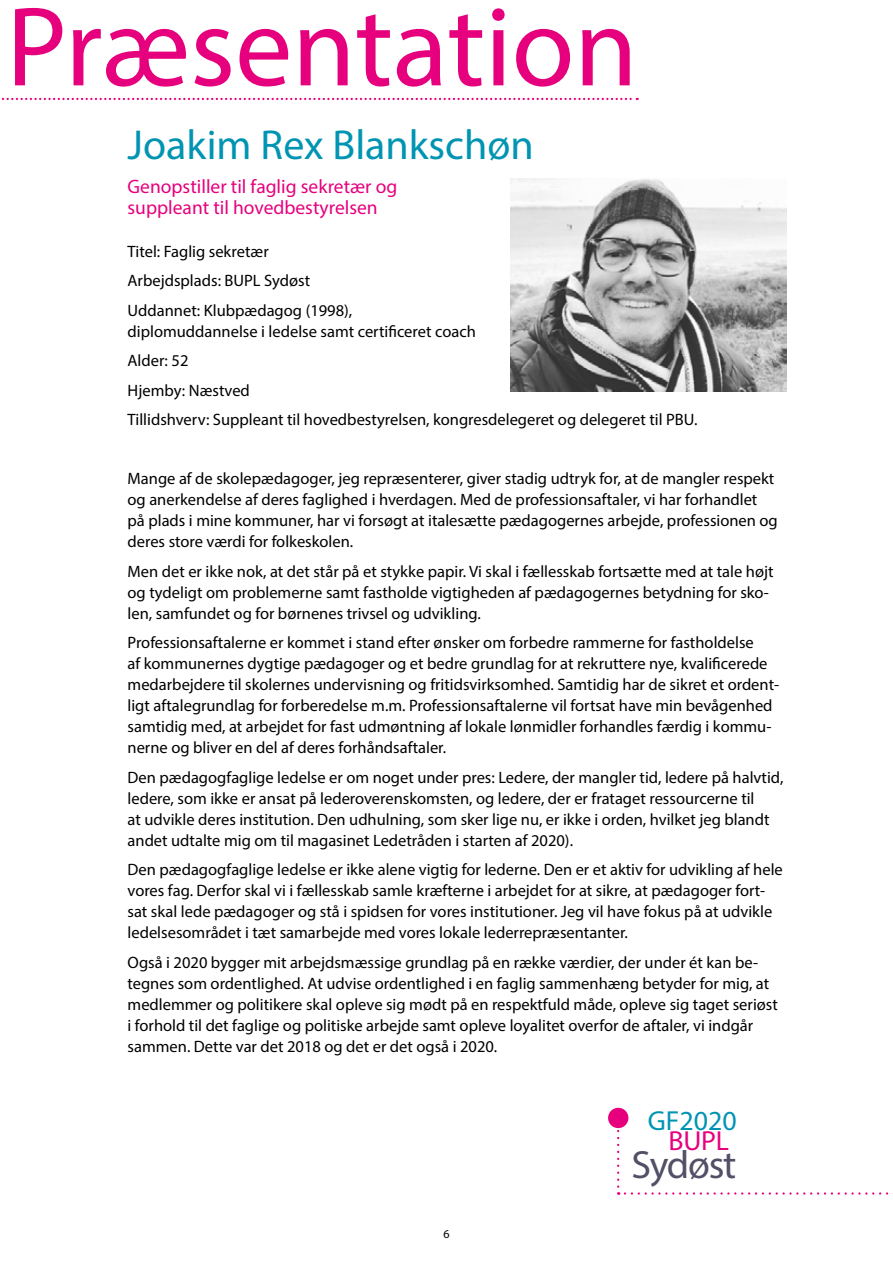
<style>
.page{position:relative;width:893px;height:1263px;background:#fff}
.page>*{position:absolute;margin:0;border:0;box-sizing:border-box;transform-origin:0 0}
.t1{font:114px "Myriad Pro";color:#e6007d}
.t2{font:42px "Myriad Pro";color:#0094b3}
.t3{font:39.45px "Myriad Pro";letter-spacing:-.03em;color:#525067}
.t4{font:27.6px "Myriad Pro";color:#0094b3}
.t5{font:27.6px "Myriad Pro";color:#e6007d}
.t6{font:19.5px/21px "Myriad Pro";color:#e6007d}
.t7{font:16.5px/21px "Myriad Pro";color:#000}
.t8{font:12px "Myriad Pro";color:#000}
</style>
<div class="page">
<svg style="left:2px;top:98px;width:636px;height:2px"></svg>
<svg style="left:625px;top:1192px;width:268px;height:2px"></svg>
<div style="left:608px;top:1108px;width:20px;height:20px;background:#e6007d;border-radius:50%"></div>
<svg style="left:617px;top:1128px;width:2px;height:66px"></svg>
<img style="left:510px;top:179px;width:277px;height:212px">
<h1 class="t1" style="left:6px;top:-23px;width:633px">Præsentation</h1>
<h2 class="t2" style="left:128px;top:119px;width:408px">Joakim Rex Blankschøn</h2>
<p class="t6" style="left:128px;top:176px;width:271px">Genopstiller til faglig sekretær og suppleant til hovedbestyrelsen</p>
<p class="t7" style="left:128px;top:236px;width:226px;line-height:29.5px">Titel: Faglig sekretær<br>Arbejdsplads: BUPL Sydøst<br>Uddannet: Klubpædagog (1998),</p>
<p class="t7" style="left:128px;top:316px;width:571px;line-height:29.5px">diplomuddannelse i ledelse samt certificeret coach<br>Alder: 52<br>Hjemby: Næstved<br>Tillidshverv: Suppleant til hovedbestyrelsen, kongresdelegeret og delegeret til PBU.</p>
<p class="t7" style="left:128px;top:468px;width:652px">Mange af de skolepædagoger, jeg repræsenterer, giver stadig udtryk for, at de mangler respekt og anerkendelse af deres faglighed i hverdagen. Med de professionsaftaler, vi har forhandlet på plads i mine kommuner, har vi forsøgt at italesætte pædagogernes arbejde, professionen og deres store værdi for folkeskolen.</p>
<p class="t7" style="left:128px;top:560px;width:647px">Men det er ikke nok, at det står på et stykke papir. Vi skal i fællesskab fortsætte med at tale højt og tydeligt om problemerne samt fastholde vigtigheden af pædagogernes betydning for sko&shy;len, samfundet og for børnenes trivsel og udvikling.</p>
<p class="t7" style="left:128px;top:632px;width:653px">Professionsaftalerne er kommet i stand efter ønsker om forbedre rammerne for fastholdelse<br>af kommunernes dygtige pædagoger og et bedre grundlag for at rekruttere nye, kvalificerede medarbejdere til skolernes undervisning og fritidsvirksomhed. Samtidig har de sikret et ordent&shy;ligt aftalegrundlag for forberedelse m.m. Professionsaftalerne vil fortsat have min bevågenhed samtidig med, at arbejdet for fast udmøntning af lokale lønmidler forhandles færdig i kommu&shy;nerne og bliver en del af deres forhåndsaftaler.</p>
<p class="t7" style="left:128px;top:766px;width:657px">Den pædagogfaglige ledelse er om noget under pres: Ledere, der mangler tid, ledere på halvtid, ledere, som ikke er ansat på lederoverenskomsten, og ledere, der er frataget ressourcerne til<br>at udvikle deres institution. Den udhulning, som sker lige nu, er ikke i orden, hvilket jeg blandt andet udtalte mig om til magasinet Ledetråden i starten af 2020).</p>
<p class="t7" style="left:128px;top:859px;width:657px">Den pædagogfaglige ledelse er ikke alene vigtig for lederne. Den er et aktiv for udvikling af hele vores fag. Derfor skal vi i fællesskab samle kræfterne i arbejdet for at sikre, at pædagoger fort&shy;sat skal lede pædagoger og stå i spidsen for vores institutioner. Jeg vil have fokus på at udvikle ledelsesområdet i tæt samarbejde med vores lokale lederrepræsentanter.</p>
<p class="t7" style="left:128px;top:951px;width:652px">Også i 2020 bygger mit arbejdsmæssige grundlag på en række værdier, der under ét kan be&shy;tegnes som ordentlighed. At udvise ordentlighed i en faglig sammenhæng betyder for mig, at medlemmer og politikere skal opleve sig mødt på en respektfuld måde, opleve sig taget seriøst i forhold til det faglige og politiske arbejde samt opleve loyalitet overfor de aftaler, vi indgår sammen. Dette var det 2018 og det er det også i 2020.</p>
<p class="t8" style="left:443px;top:1226px;width:8px">6</p>
<h3 class="t4" style="left:648px;top:1104px;width:90px">GF2020</h3>
<h3 class="t5" style="left:669px;top:1123px;width:62px">BUPL</h3>
<h3 class="t3" style="left:632px;top:1140px;width:106px">Sydøst</h3>
</div>
